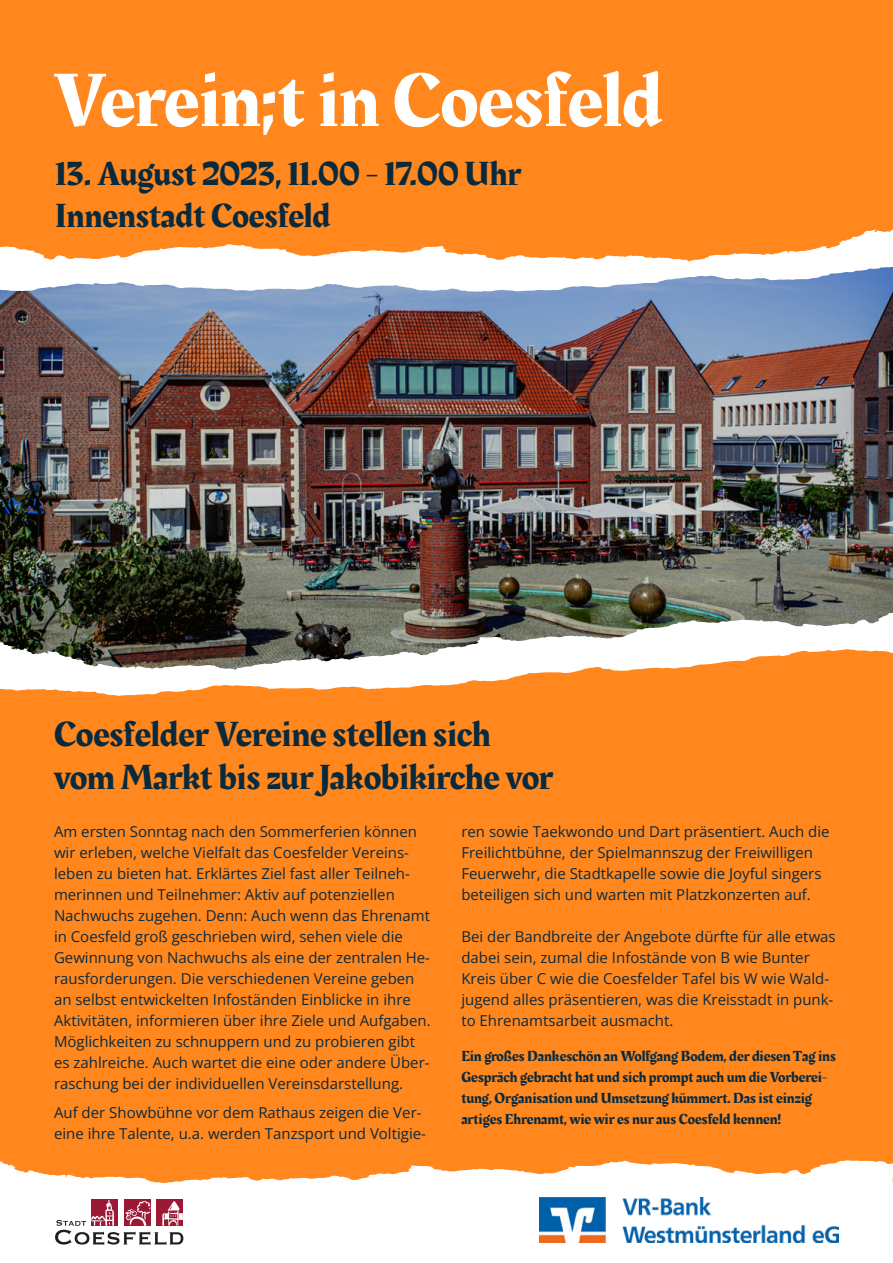
<style>
.page{position:relative;width:893px;height:1263px;background:#fff}
.page>*{position:absolute;margin:0;border:0;box-sizing:border-box;transform-origin:0 0}
.t1{font:78px "Rakkas";color:#fff}
.t2{font:36px/43.2px "Rakkas";color:#092a3d}
.t3{font:34.5px/42px "Rakkas";color:#092a3d}
.t4{font:15px/21px "Open Sans";color:#092a3d}
.t5{font:15px/21px "Rakkas";color:#092a3d}
</style>
<div class="page">
<div style="left:0;top:0;width:893px;height:1244px;background:#ff871e"></div>
<svg style="left:0;top:1239px;width:893px;height:5px;background:#f5f6f7"></svg>
<svg style="left:0;top:1160px;width:893px;height:79px;fill:#fff"></svg>
<img style="left:0;top:323px;width:893px;height:284px">
<svg style="left:0;top:229px;width:893px;height:94px"></svg>
<img style="left:0;top:607px;width:893px;height:89px">
<img style="left:540px;top:1197px;width:299px;height:45px">
<svg style="left:55px;top:1200px;width:128px;height:45px;background:#c8a3aa"></svg>
<h1 class="t1" style="left:54px;top:44px;width:610px">Verein;t in Coesfeld</h1>
<h3 class="t3" style="left:55px;top:153px;width:467px">13. August 2023, 11.00 - 17.00 Uhr<br>Innenstadt Coesfeld</h3>
<h2 class="t2" style="left:54px;top:713px;width:500px">Coesfelder Vereine stellen sich vom Markt bis zur Jakobikirche vor</h2>
<p class="t4" style="left:54px;top:820px;width:378px">Am ersten Sonntag nach den Sommerferien können wir erleben, welche Vielfalt das Coesfelder Vereins&shy;leben zu bieten hat. Erklärtes Ziel fast aller Teilneh&shy;merinnen und Teilnehmer: Aktiv auf potenziellen Nachwuchs zugehen. Denn: Auch wenn das Ehrenamt in Coesfeld groß geschrieben wird, sehen viele die Gewinnung von Nachwuchs als eine der zentralen He&shy;rausforderungen. Die verschiedenen Vereine geben an selbst entwickelten Infoständen Einblicke in ihre Aktivitäten, informieren über ihre Ziele und Aufgaben.<br>Möglichkeiten zu schnuppern und zu probieren gibt es zahlreiche. Auch wartet die eine oder andere Über&shy;raschung bei der individuellen Vereinsdarstellung.</p>
<p class="t4" style="left:54px;top:1102px;width:373px">Auf der Showbühne vor dem Rathaus zeigen die Ver&shy;eine ihre Talente, u.a. werden Tanzsport und Voltigie-</p>
<p class="t4" style="left:461px;top:820px;width:370px">ren sowie Taekwondo und Dart präsentiert. Auch die Freilichtbühne, der Spielmannszug der Freiwilligen Feuerwehr, die Stadtkapelle sowie die Joyful singers beteiligen sich und warten mit Platzkonzerten auf.</p>
<p class="t4" style="left:461px;top:925px;width:376px">Bei der Bandbreite der Angebote dürfte für alle etwas dabei sein, zumal die Infostände von B wie Bunter Kreis über C wie die Coesfelder Tafel bis W wie Wald&shy;jugend alles präsentieren, was die Kreisstadt in punk&shy;to Ehrenamtsarbeit ausmacht.</p>
<p class="t5" style="left:461px;top:1046px;width:376px">Ein großes Dankeschön an Wolfgang Bodem, der diesen Tag ins Gespräch gebracht hat und sich prompt auch um die Vorberei&shy;tung, Organisation und Umsetzung kümmert. Das ist einzig artiges Ehrenamt, wie wir es nur aus Coesfeld kennen!</p>
</div>
